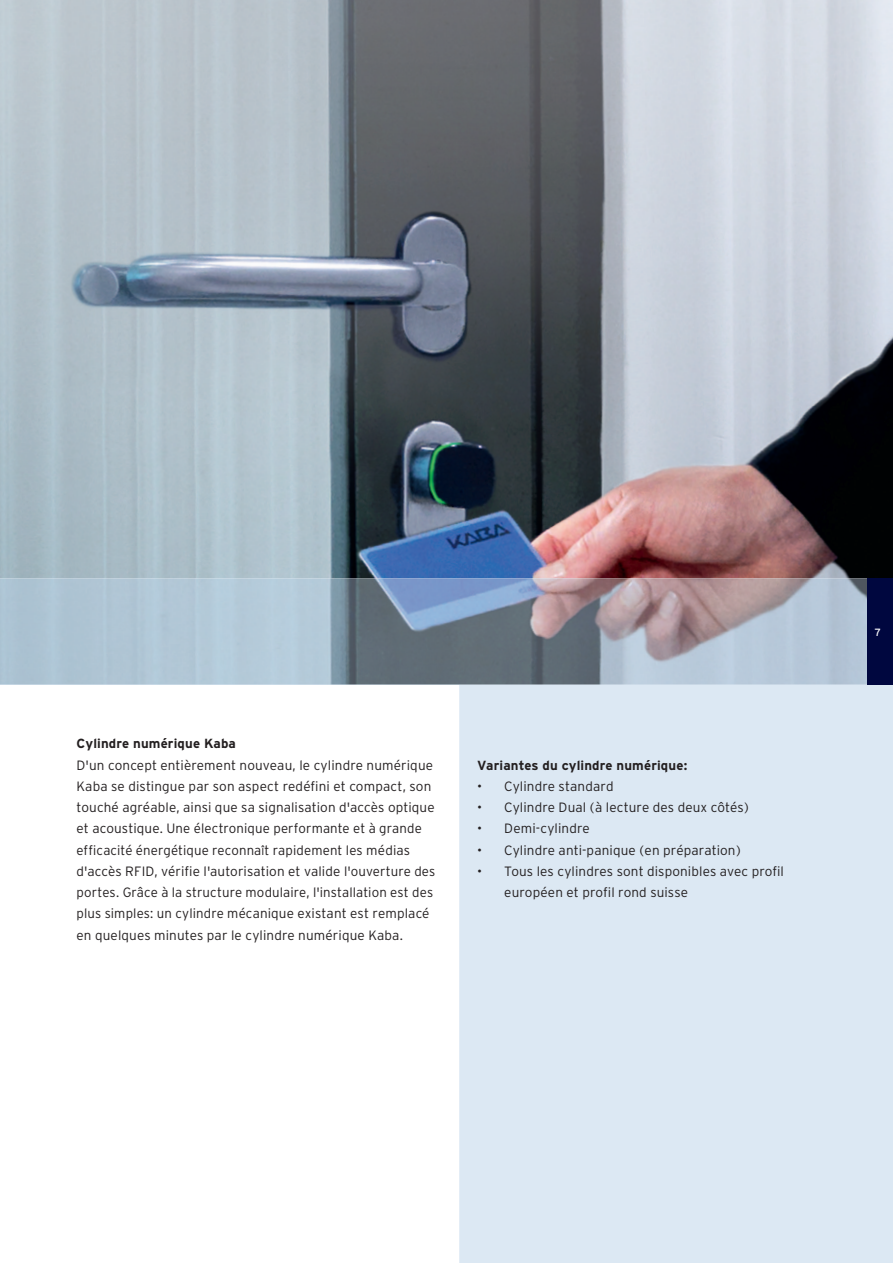
<style>
.page{position:relative;width:893px;height:1263px;background:#fff}
.page>*{position:absolute;margin:0;border:0;box-sizing:border-box;transform-origin:0 0}
.t1{font:300 13.5px/21.3px "Interstate";letter-spacing:.01em;color:#231f20}
.t2{font:700 13.2px "Interstate";letter-spacing:.01em;color:#231f20}
.t3{font:10.5px "Interstate";color:#fff}
.s1{font-family:"Arial";font-weight:400}
</style>
<div class="page">
<img style="left:0;top:0;width:893px;height:684px">
<div style="left:459px;top:685px;width:434px;height:578px;background:#dce8f3"></div>
<hr style="left:0;top:684px;width:867px;height:1px;background:#dce8f3">
<img style="left:0;top:578px;width:1px;height:106px">
<div style="left:867px;top:578px;width:26px;height:107px;background:#00073f"></div>
<p class="t2" style="left:77px;top:736px;width:161px">Cylindre numérique Kaba</p>
<p class="t1" style="left:77px;top:754px;width:360px">D'un concept entièrement nouveau, le cylindre numérique Kaba se distingue par son aspect redéfini et compact, son touché agréable, ainsi que sa signalisation d'accès optique et acoustique. Une électronique performante et à grande efficacité énergétique reconna<span class="s1">î</span>t rapidement les médias d'accès RFID, vérifie l'autorisation et valide l'ouverture des portes. Grâce à la structure modulaire, l'installation est des plus simples: un cylindre mécanique existant est remplacé en quelques minutes par le cylindre numérique Kaba.</p>
<p class="t2" style="left:477px;top:757px;width:211px">Variantes du cylindre numérique:</p>
<p class="t1" style="left:477px;top:775px;width:138px">• Cylindre standard</p>
<p class="t1" style="left:477px;top:796px;width:273px">• Cylindre Dual ( à lecture des deux côtés )</p>
<p class="t1" style="left:477px;top:818px;width:114px">• Demi-cylindre</p>
<p class="t1" style="left:477px;top:839px;width:265px">• Cylindre anti-panique ( en préparation )</p>
<p class="t1" style="left:504px;top:860px;width:281px;text-indent:-27px">• Tous les cylindres sont disponibles avec profil européen et profil rond suisse</p>
<p class="t3" style="left:875px;top:626px;width:9px">8</p>
<p class="t3" style="left:875px;top:626px;width:8px">7</p>
</div>
